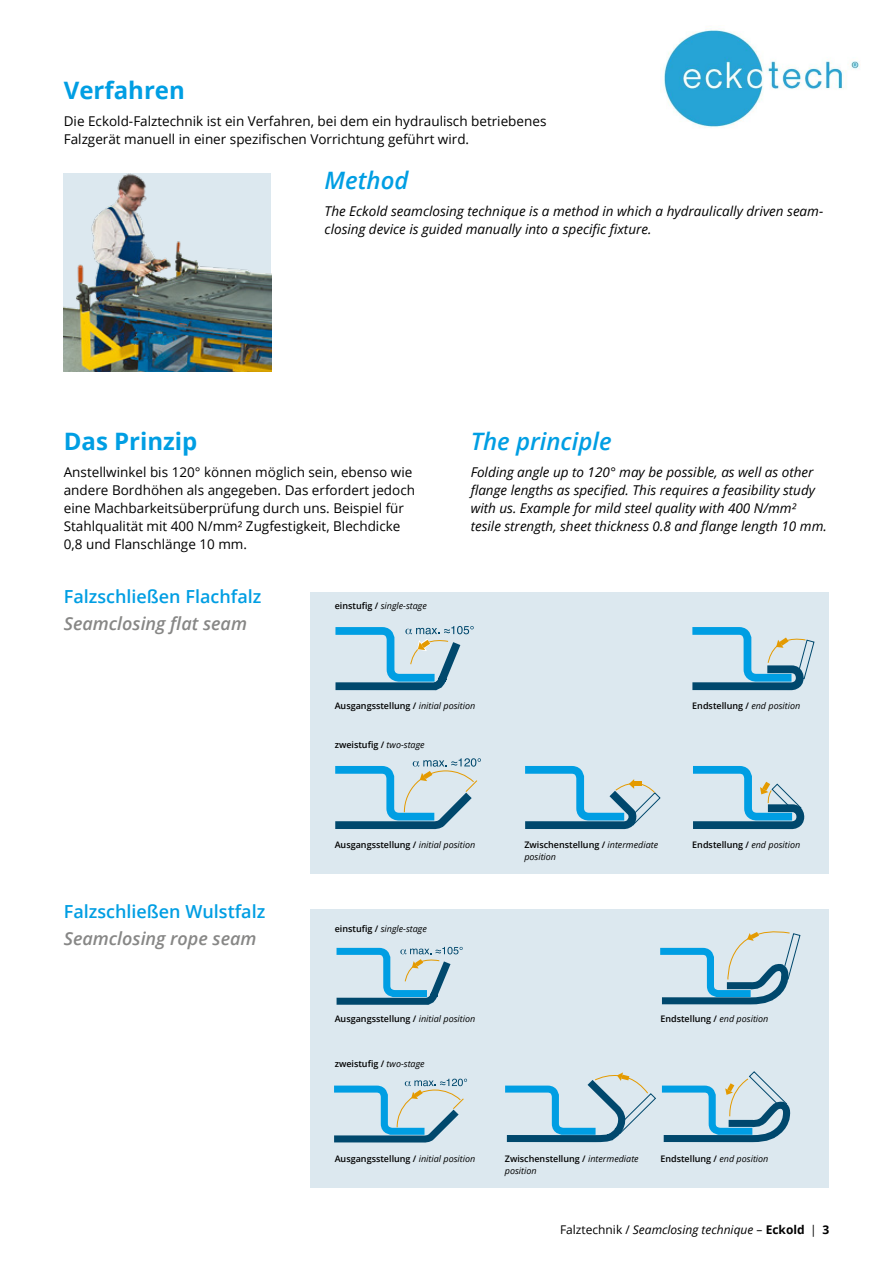
<style>
.page{position:relative;width:893px;height:1263px;background:#fff}
.page>*{position:absolute;margin:0;border:0;box-sizing:border-box;transform-origin:0 0}
.t1{font:700 24px "Open Sans";color:#009ee3}
.t2{font:italic 600 24px "Open Sans";color:#009ee3}
.t3{font:600 18px "Open Sans";color:#009ee3}
.t4{font:italic 600 18px "Open Sans";color:#878786}
.t5{font:13.5px/18px "Open Sans";color:#000}
.t6{font:italic 13.5px/18px "Open Sans";color:#000}
.t7{font:italic 12px "Open Sans";color:#000}
.t8{font:600 9px "Open Sans";color:#000}
.t9{font:italic 9px/12px "Open Sans";color:#000}
.s1{font-weight:600;font-style:normal}
.s2{font-weight:400;font-style:italic}
.s3{font-style:normal}
.s4{font-weight:700;font-style:normal}
</style>
<div class="page">
<div style="left:310px;top:592px;width:519px;height:281px;background:#dce8ef"></div>
<svg style="left:335px;top:626px;width:139px;height:65px"></svg>
<svg style="left:335px;top:758px;width:146px;height:72px"></svg>
<svg style="left:525px;top:766px;width:136px;height:64px"></svg>
<svg style="left:692px;top:627px;width:122px;height:64px"></svg>
<svg style="left:693px;top:766px;width:112px;height:64px"></svg>
<div style="left:310px;top:909px;width:519px;height:279px;background:#dce8ef"></div>
<svg style="left:660px;top:931px;width:140px;height:74px"></svg>
<svg style="left:505px;top:1071px;width:284px;height:72px"></svg>
<svg style="left:336px;top:946px;width:127px;height:59px"></svg>
<svg style="left:334px;top:1079px;width:133px;height:64px"></svg>
<img style="left:64px;top:173px;width:207px;height:198px">
<img style="left:663px;top:29px;width:197px;height:98px">
<h1 class="t1" style="left:64px;top:74px;width:123px">Verfahren</h1>
<p class="t5" style="left:64px;top:112px;width:484px">Die Eckold-Falztechnik ist ein Verfahren, bei dem ein hydraulisch betriebenes<br>Falzgerät manuell in einer spezifischen Vorrichtung geführt wird.</p>
<h1 class="t2" style="left:325px;top:164px;width:85px">Method</h1>
<p class="t6" style="left:325px;top:202px;width:500px">The Eckold seamclosing technique is a method in which a hydraulically driven seam&shy;closing device is guided manually into a specific fixture.</p>
<h1 class="t1" style="left:64px;top:425px;width:135px">Das Prinzip</h1>
<p class="t5" style="left:64px;top:463px;width:353px">Anstellwinkel bis 120° können möglich sein, ebenso wie andere Bordhöhen als angegeben. Das erfordert jedoch eine Machbarkeitsüberprüfung durch uns. Beispiel für Stahlqualität mit 400 N/mm² Zugfestigkeit, Blechdicke 0,8 und Flanschlänge 10 mm.</p>
<h2 class="t3" style="left:64px;top:584px;width:199px">Falzschließen Flachfalz</h2>
<h2 class="t4" style="left:64px;top:611px;width:185px">Seamclosing flat seam</h2>
<p class="t9" style="left:335px;top:600px;width:94px"><span class="s1">einstufig /</span> single-stage</p>
<h1 class="t2" style="left:471px;top:425px;width:142px">The principle</h1>
<p class="t6" style="left:471px;top:463px;width:358px">Folding angle up to 120° may be possible, as well as other flange lengths as specified. This requires a feasibility study with us. Example for mild steel quality with 400 N/mm² tesile strength, sheet thickness 0.8 and flange length 10 mm.</p>
<h2 class="t3" style="left:64px;top:899px;width:203px">Falzschließen Wulstfalz</h2>
<h2 class="t4" style="left:64px;top:926px;width:194px">Seamclosing rope seam</h2>
<p class="t8" style="left:335px;top:700px;width:142px">Ausgangsstellung / <span class="s2">initial position</span></p>
<p class="t8" style="left:335px;top:738px;width:91px">zweistufig / <span class="s2">two-stage</span></p>
<p class="t8" style="left:692px;top:700px;width:110px">Endstellung / <span class="s2">end position</span></p>
<p class="t8" style="left:335px;top:838px;width:142px">Ausgangsstellung / <span class="s2">initial position</span></p>
<p class="t9" style="left:335px;top:922px;width:94px"><span class="s1">einstufig /</span> single-stage</p>
<p class="t8" style="left:335px;top:1013px;width:142px">Ausgangsstellung / <span class="s2">initial position</span></p>
<p class="t8" style="left:335px;top:1057px;width:91px">zweistufig / <span class="s2">two-stage</span></p>
<p class="t9" style="left:524px;top:838px;width:135px"><span class="s1">Zwischenstellung /</span> intermediate position</p>
<p class="t8" style="left:692px;top:838px;width:110px">Endstellung / <span class="s2">end position</span></p>
<p class="t8" style="left:660px;top:1013px;width:110px">Endstellung / <span class="s2">end position</span></p>
<p class="t8" style="left:335px;top:1152px;width:142px">Ausgangsstellung / <span class="s2">initial position</span></p>
<p class="t9" style="left:505px;top:1152px;width:135px"><span class="s1">Zwischenstellung /</span> intermediate position</p>
<p class="t8" style="left:660px;top:1152px;width:110px">Endstellung / <span class="s2">end position</span></p>
<p class="t7" style="left:560px;top:1221px;width:271px"><span class="s3">Falztechnik /</span> Seamclosing technique <span class="s3">–</span> <span class="s4">Eckold</span> <span class="s3">|</span> <span class="s4">3</span></p>
</div>
